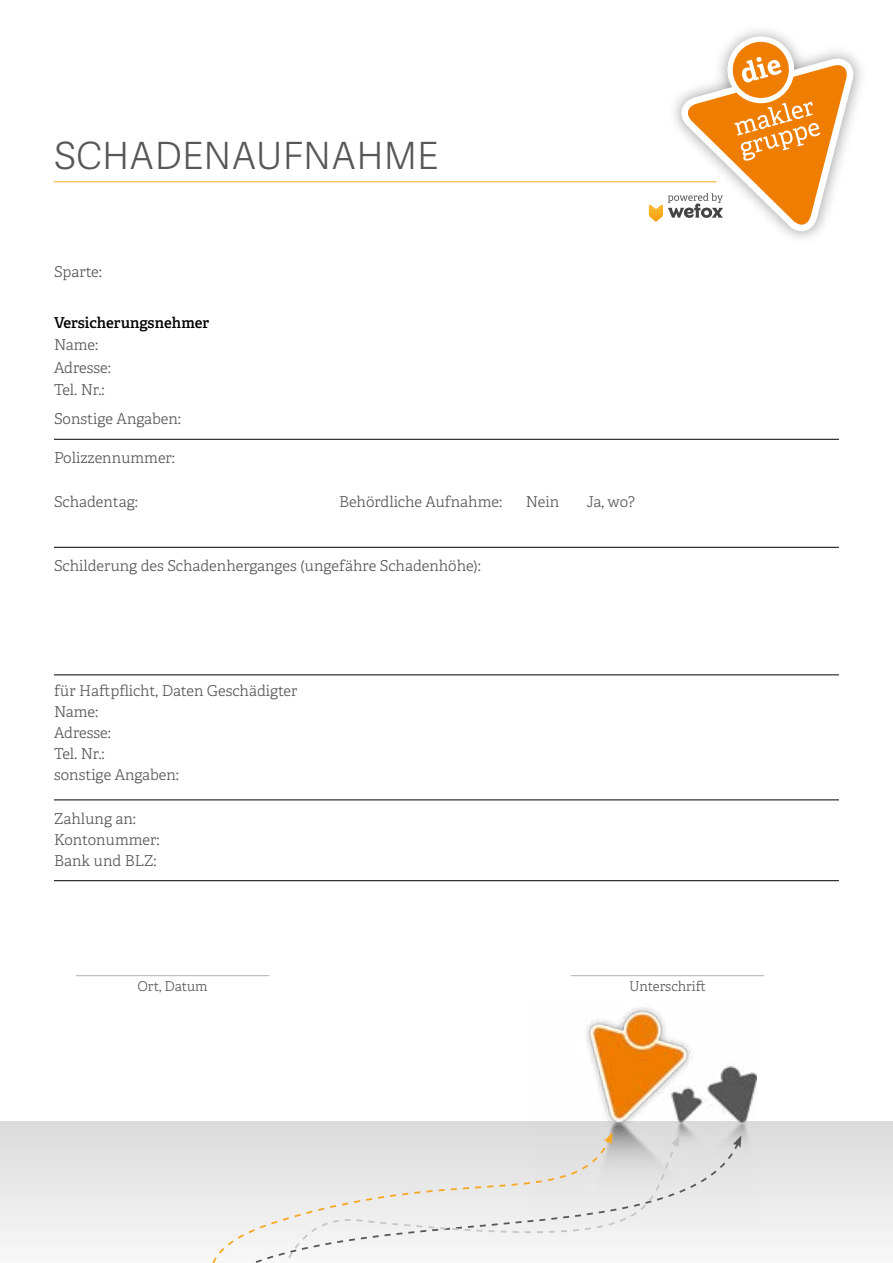
<style>
.page{position:relative;width:893px;height:1263px;background:#fff}
.page>*{position:absolute;margin:0;border:0;box-sizing:border-box;transform-origin:0 0}
.t1{font:37.5px "Adelle Sans Lt";color:#575756}
.t2{font:300 15px/21px "Adelle";color:#575756}
.t3{font:600 15px "Adelle";color:#000}
.t4{font:300 13.5px "Adelle";letter-spacing:-.005em;color:#575756}
</style>
<div class="page">
<div style="left:0;top:1121px;width:893px;height:142px;background:linear-gradient(to bottom,#dadada,#f8f8f8)"></div>
<img style="left:532px;top:1007px;width:224px;height:217px">
<svg style="left:679px;top:1141px;width:61px;height:122px"></svg>
<svg style="left:733px;top:1135px;width:8px;height:13px"></svg>
<svg style="left:56px;top:1132px;width:623px;height:131px"></svg>
<img style="left:738px;top:29px;width:46px;height:8px">
<svg style="left:649px;top:37px;width:205px;height:194px"></svg>
<hr style="left:54px;top:181px;width:662px;height:1px;background:#f7a823">
<hr style="left:76px;top:975px;width:193px;height:1px;background:#b3b2b2">
<hr style="left:571px;top:975px;width:193px;height:1px;background:#b3b2b2">
<hr style="left:54px;top:439px;width:785px;height:1px;background:#000">
<hr style="left:54px;top:547px;width:785px;height:1px;background:#000">
<hr style="left:54px;top:674px;width:785px;height:1px;background:#000">
<hr style="left:54px;top:799px;width:785px;height:1px;background:#000">
<hr style="left:54px;top:880px;width:785px;height:1px;background:#000">
<h1 class="t1" style="left:54px;top:129px;width:386px">SCHADENAUFNAHME</h1>
<p class="t2" style="left:54px;top:261px;width:49px">Sparte:</p>
<p class="t3" style="left:54px;top:313px;width:157px">Versicherungsnehmer</p>
<p class="t2" style="left:54px;top:334px;width:58px;line-height:22.5px">Name:<br>Adresse:<br>Tel. Nr.:</p>
<p class="t2" style="left:54px;top:408px;width:128px">Sonstige Angaben:</p>
<p class="t2" style="left:54px;top:448px;width:122px">Polizzennummer:</p>
<p class="t2" style="left:54px;top:491px;width:85px">Schadentag:</p>
<p class="t2" style="left:339px;top:491px;width:165px">Behördliche Aufnahme:</p>
<p class="t2" style="left:526px;top:491px;width:35px">Nein</p>
<p class="t2" style="left:587px;top:491px;width:50px">Ja, wo?</p>
<p class="t2" style="left:54px;top:555px;width:428px">Schilderung des Schadenherganges (ungefähre Schadenhöhe):</p>
<p class="t2" style="left:54px;top:680px;width:245px">für Haftpflicht, Daten Geschädigter<br>Name:<br>Adresse:<br>Tel. Nr.:<br>sonstige Angaben:</p>
<p class="t2" style="left:54px;top:809px;width:107px">Zahlung an:<br>Kontonummer:<br>Bank und BLZ:</p>
<p class="t4" style="left:137px;top:978px;width:72px">Ort, Datum</p>
<p class="t4" style="left:629px;top:978px;width:78px">Unterschrift</p>
</div>
